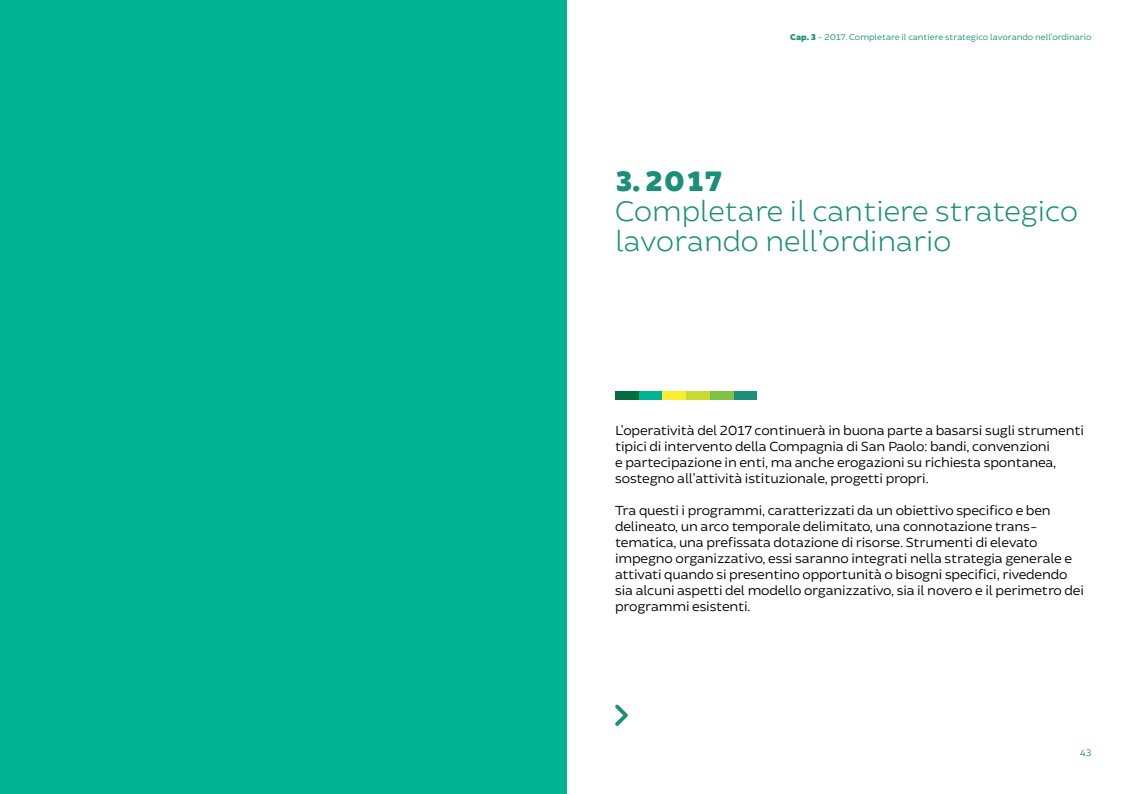
<style>
.page{position:relative;width:1134px;height:794px;background:#fff}
.page>*{position:absolute;margin:0;border:0;box-sizing:border-box;transform-origin:0 0}
.t1{font:300 30px/30px "Brocha";color:#199077}
.t2{font:900 30px "Brocha";color:#199077}
.t3{font:14px/16px "Brocha";letter-spacing:-.01em;color:#000}
.t4{font:10px "Brocha";color:#199077}
.t5{font:9px "Brocha";color:#199077}
.s1{font-weight:900}
</style>
<div class="page">
<div style="left:0;top:0;width:567px;height:794px;background:#00b392"></div>
<div style="left:639px;top:391px;width:23px;height:8px;background:#00b392"></div>
<div style="left:686px;top:391px;width:24px;height:8px;background:#c6da33"></div>
<div style="left:733px;top:391px;width:24px;height:8px;background:#199077"></div>
<div style="left:662px;top:391px;width:24px;height:8px;background:#f9ed32"></div>
<div style="left:710px;top:391px;width:23px;height:8px;background:#80c342"></div>
<div style="left:615px;top:391px;width:24px;height:8px;background:#016c3d"></div>
<svg style="left:615px;top:704px;width:13px;height:22px"></svg>
<p class="t5" style="left:790px;top:34px;width:303px"><span class="s1">Cap. 3</span> - 2017. Completare il cantiere strategico lavorando nell’ordinario</p>
<h1 class="t2" style="left:615px;top:169px;width:109px">3. 2017</h1>
<h1 class="t1" style="left:615px;top:199px;width:464px">Completare il cantiere strategico lavorando nell’ordinario</h1>
<p class="t3" style="left:615px;top:422px;width:470px">L’operatività del 2017 continuerà in buona parte a basarsi sugli strumenti tipici di intervento della Compagnia di San Paolo: bandi, convenzioni<br>e partecipazione in enti, ma anche erogazioni su richiesta spontanea, sostegno all’attività istituzionale, progetti propri.</p>
<p class="t3" style="left:615px;top:502px;width:470px">Tra questi i programmi, caratterizzati da un obiettivo specifico e ben delineato, un arco temporale delimitato, una connotazione trans&shy;tematica, una prefissata dotazione di risorse. Strumenti di elevato impegno organizzativo, essi saranno integrati nella strategia generale e attivati quando si presentino opportunità o bisogni specifici, rivedendo sia alcuni aspetti del modello organizzativo, sia il novero e il perimetro dei programmi esistenti.</p>
<p class="t4" style="left:1080px;top:747px;width:13px">43</p>
</div>
